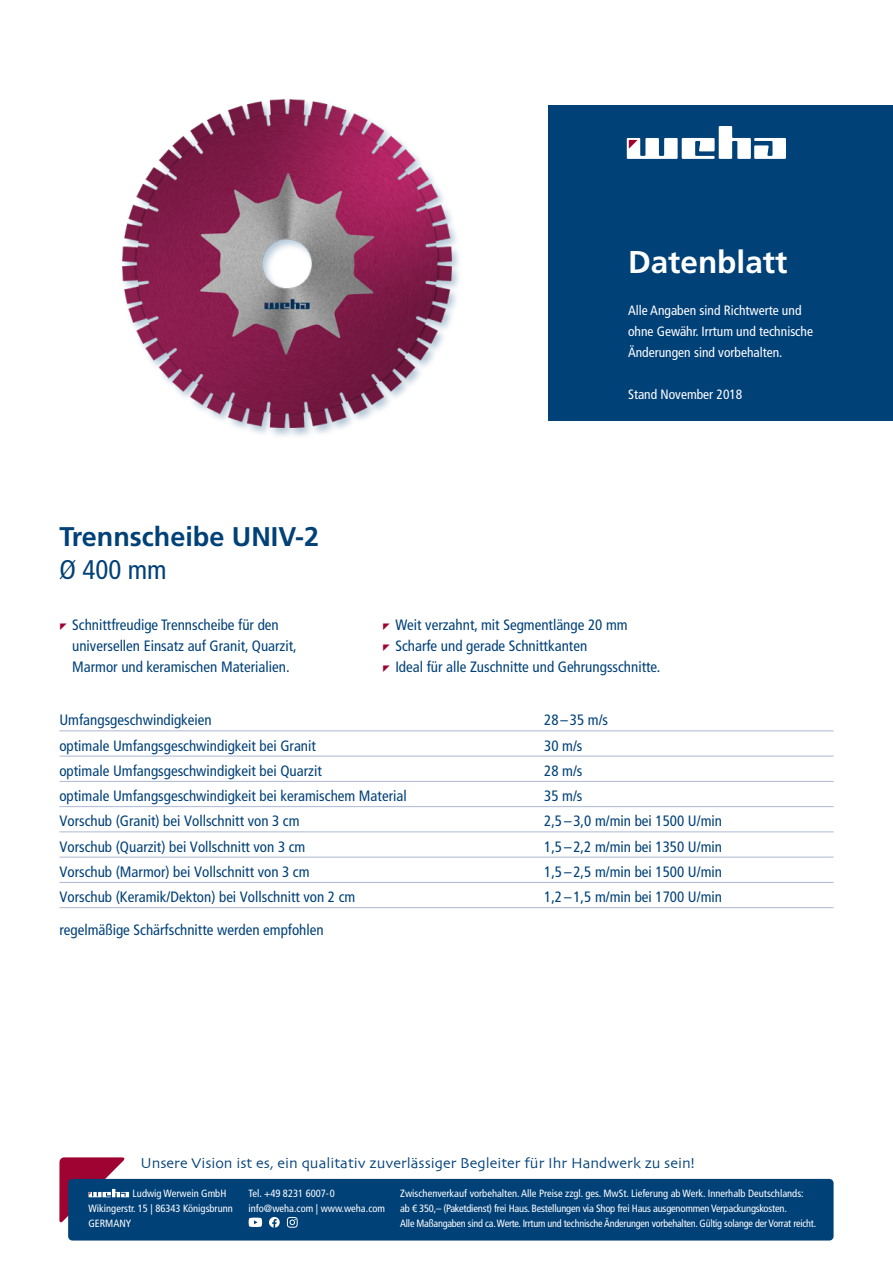
<style>
.page{position:relative;width:893px;height:1263px;background:#fff}
.page>*{position:absolute;margin:0;border:0;box-sizing:border-box;transform-origin:0 0}
.t1{font:700 31.5px "Frutiger LT Std";color:#fff}
.t2{font:700 27px "Frutiger LT Std";color:#004178}
.t3{font:condensed 27px "Frutiger LT Std";color:#004178}
.t4{font:condensed 15px/21px "Frutiger LT Std";color:#004178}
.t5{font:15px "Skia";color:#004178}
.t6{font:condensed 13.5px/21px "Frutiger LT Std";color:#fff}
.t7{font:condensed 10.5px/15px "Frutiger LT Std";letter-spacing:-.02em;color:#fff}
.t8{font:condensed 10.5px/15px "Frutiger LT Std";color:#fff}
</style>
<div class="page">
<div style="left:68px;top:1179px;width:766px;height:61px;background:#004178;border-radius:4px"></div>
<svg style="left:59px;top:1157px;width:70px;height:66px"></svg>
<svg style="left:269px;top:1217px;width:11px;height:10px"></svg>
<svg style="left:249px;top:1217px;width:13px;height:10px"></svg>
<svg style="left:287px;top:1217px;width:11px;height:11px"></svg>
<div style="left:549px;top:105px;width:344px;height:315px;background:#004178"></div>
<div style="left:120px;top:97px;width:342px;height:342px;background:#004178;opacity:.3"></div>
<img style="left:123px;top:100px;width:328px;height:328px">
<hr style="left:59px;top:731px;width:775px;height:1px;background:#acb8d1">
<hr style="left:59px;top:756px;width:775px;height:1px;background:#acb8d1">
<hr style="left:59px;top:781px;width:775px;height:1px;background:#acb8d1">
<hr style="left:59px;top:806px;width:775px;height:1px;background:#acb8d1">
<hr style="left:59px;top:832px;width:775px;height:1px;background:#acb8d1">
<hr style="left:59px;top:857px;width:775px;height:1px;background:#acb8d1">
<hr style="left:59px;top:882px;width:775px;height:1px;background:#acb8d1">
<hr style="left:59px;top:907px;width:775px;height:1px;background:#acb8d1">
<svg style="left:627px;top:126px;width:159px;height:33px"></svg>
<h2 class="t2" style="left:59px;top:521px;width:261px">Trennscheibe UNIV-2</h2>
<h2 class="t3" style="left:59px;top:554px;width:109px">Ø 400 mm</h2>
<h1 class="t1" style="left:628px;top:244px;width:161px">Datenblatt</h1>
<p class="t6" style="left:628px;top:300px;width:187px">Alle Angaben sind Richtwerte und ohne Gewähr. Irrtum und technische<br>Änderungen sind vorbehalten.</p>
<p class="t6" style="left:628px;top:384px;width:116px">Stand November 2018</p>
<p class="t4" style="left:72px;top:614px;width:226px">Schnittfreudige Trennscheibe für den universellen Einsatz auf Granit, Quarzit,<br>Marmor und keramischen Materialien.</p>
<p class="t4" style="left:395px;top:614px;width:266px">Weit verzahnt, mit Segmentlänge 20 mm<br>Scharfe und gerade Schnittkanten<br>Ideal für alle Zuschnitte und Gehrungsschnitte.</p>
<p class="t4" style="left:59px;top:710px;width:154px">Umfangsgeschwindigkeien</p>
<p class="t4" style="left:544px;top:710px;width:65px">28–35 m/s</p>
<p class="t4" style="left:59px;top:735px;width:258px">optimale Umfangsgeschwindigkeit bei Granit</p>
<p class="t4" style="left:544px;top:735px;width:40px">30 m/s</p>
<p class="t4" style="left:59px;top:760px;width:264px">optimale Umfangsgeschwindigkeit bei Quarzit</p>
<p class="t4" style="left:544px;top:760px;width:40px">28 m/s</p>
<p class="t4" style="left:59px;top:785px;width:349px">optimale Umfangsgeschwindigkeit bei keramischem Material</p>
<p class="t4" style="left:544px;top:785px;width:40px">35 m/s</p>
<p class="t4" style="left:59px;top:811px;width:242px">Vorschub (Granit) bei Vollschnitt von 3 cm</p>
<p class="t4" style="left:544px;top:811px;width:179px">2,5 –3,0 m/min bei 1500 U/min</p>
<p class="t4" style="left:59px;top:836px;width:248px">Vorschub (Quarzit) bei Vollschnitt von 3 cm</p>
<p class="t4" style="left:544px;top:836px;width:179px">1,5 –2,2 m/min bei 1350 U/min</p>
<p class="t4" style="left:59px;top:861px;width:252px">Vorschub (Marmor) bei Vollschnitt von 3 cm</p>
<p class="t4" style="left:544px;top:861px;width:179px">1,5 –2,5 m/min bei 1500 U/min</p>
<p class="t4" style="left:59px;top:886px;width:298px">Vorschub (Keramik/Dekton) bei Vollschnitt von 2 cm</p>
<p class="t4" style="left:544px;top:886px;width:179px">1,2 –1,5 m/min bei 1700 U/min</p>
<p class="t4" style="left:59px;top:920px;width:266px">regelmäßige Schärfschnitte werden empfohlen</p>
<p class="t5" style="left:140px;top:1154px;width:557px">Unsere Vision ist es, ein qualitativ zuverlässiger Begleiter für Ihr Handwerk zu sein!</p>
<p class="t7" style="left:400px;top:1186px;width:417px">Zwischenverkauf vorbehalten. Alle Preise zzgl. ges. MwSt. Lieferung ab Werk. Innerhalb Deutschlands:<br>ab € 350,– (Paketdienst) frei Haus. Bestellungen via Shop frei Haus ausgenommen Verpackungskosten.<br>Alle Maßangaben sind ca. Werte. Irrtum und technische Änderungen vorbehalten. Gültig solange der Vorrat reicht.</p>
<p class="t8" style="left:89px;top:1186px;width:146px;text-indent:44px">Ludwig Werwein GmbH<br>Wikingerstr. 15 | 86343 Königsbrunn<br>GERMANY</p>
<p class="t8" style="left:249px;top:1186px;width:138px">Tel. +49 8231 6007-0 info@weha.com | www.weha.com</p>
</div>
